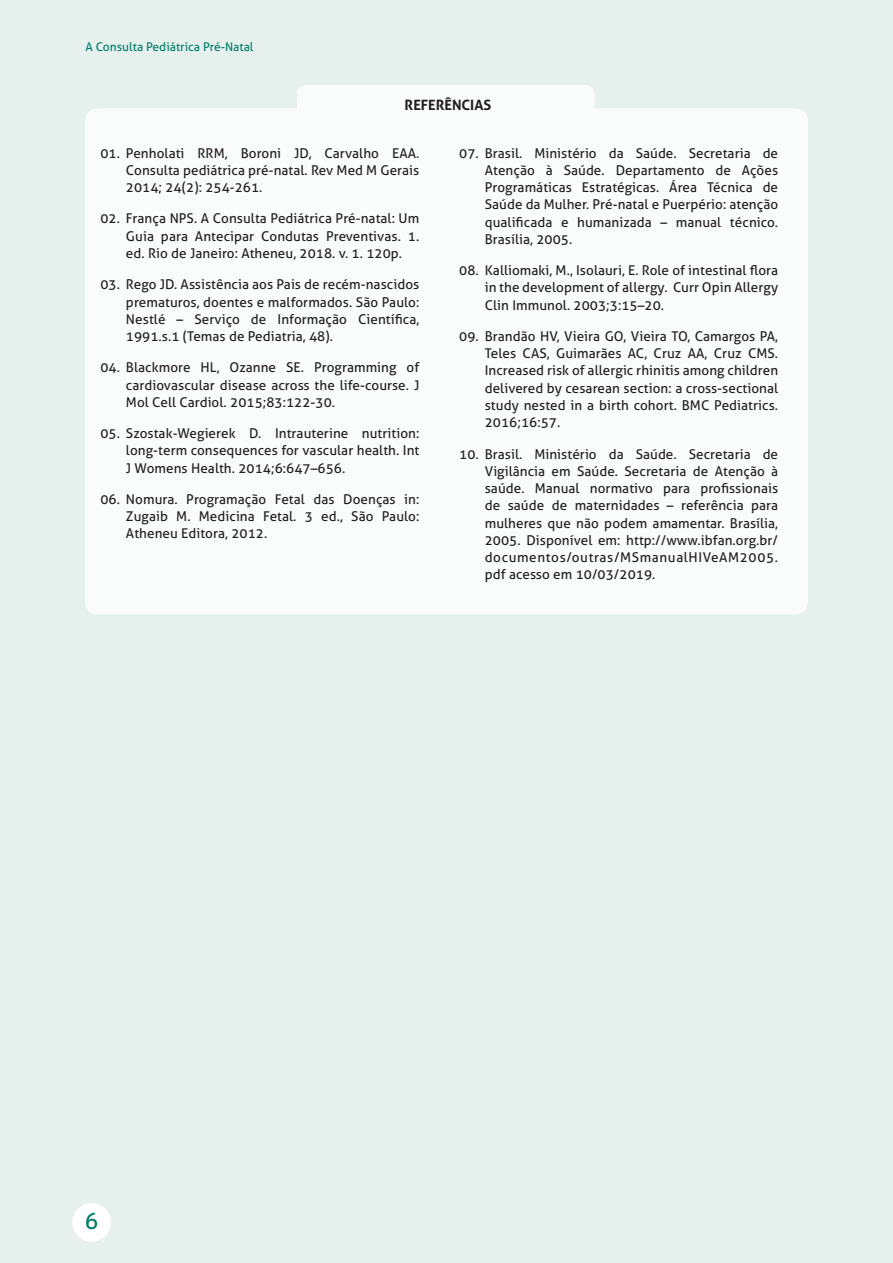
<style>
.page{position:relative;width:893px;height:1263px;background:#e6f0ed}
.page>*{position:absolute;margin:0;border:0;box-sizing:border-box;transform-origin:0 0}
.t1{font:22.5px "Aller";color:#007d67}
.t2{font:700 14.25px "Aller";color:#231f20}
.t3{font:13.5px/17.2px "Aller";letter-spacing:.005em;color:#231f20;text-align:justify}
.t4{font:12px "Aller";color:#007d67}
</style>
<div class="page">
<div style="left:72px;top:1203px;width:39px;height:39px;background:#fff;border-radius:50%"></div>
<div style="left:297px;top:85px;width:298px;height:47px;background:#fff;border-radius:9px"></div>
<div style="left:85px;top:108px;width:723px;height:506px;background:#fff;border-radius:13px"></div>
<p class="t4" style="left:85px;top:39px;width:170px">A Consulta Pediátrica Pré-Natal</p>
<p class="t2" style="left:405px;top:96px;width:88px">REFERÊNCIAS</p>
<p class="t3" style="left:485px;top:144px;width:295px;text-indent:-26px">07. Brasil. Ministério da Saúde. Secretaria de Atenção à Saúde. Departamento de Ações Programáticas Estratégicas. Área Técnica de Saúde da Mulher. Pré-natal e Puerpério: atenção qualificada e humanizada – manual técnico.<br>Brasília, 2005.</p>
<p class="t3" style="left:485px;top:262px;width:295px;text-indent:-26px">08. Kalliomaki, M., Isolauri, E. Role of intestinal flora in the development of allergy. Curr Opin Allergy Clin Immunol. 2003;3:15–20.</p>
<p class="t3" style="left:485px;top:327px;width:295px;text-indent:-26px">09. Brandão HV, Vieira GO, Vieira TO, Camargos PA, Teles CAS, Guimarães AC, Cruz AA, Cruz CMS.<br>Increased risk of allergic rhinitis among children delivered by cesarean section: a cross-sectional study nested in a birth cohort. BMC Pediatrics.<br>2016;16:57.</p>
<p class="t3" style="left:485px;top:445px;width:295px;text-indent:-26px">10. Brasil. Ministério da Saúde. Secretaria de Vigilância em Saúde. Secretaria de Atenção à saúde. Manual normativo para profissionais de saúde de maternidades – referência para mulheres que não podem amamentar. Brasília, 2005. Disponível em: http://www.ibfan.org.br/ documentos/outras/MSmanualHIVeAM2005. pdf acesso em 10/03/2019.</p>
<p class="t3" style="left:126px;top:144px;width:295px;text-indent:-26px">01. Penholati RRM, Boroni JD, Carvalho EAA.<br>Consulta pediátrica pré-natal. Rev Med M Gerais 2014; 24(2): 254-261.</p>
<p class="t3" style="left:126px;top:210px;width:295px;text-indent:-26px">02. França NPS. A Consulta Pediátrica Pré-natal: Um Guia para Antecipar Condutas Preventivas. 1. ed. Rio de Janeiro: Atheneu, 2018. v. 1. 120p.</p>
<p class="t3" style="left:126px;top:276px;width:295px;text-indent:-26px">03. Rego JD. Assistência aos Pais de recém-nascidos prematuros, doentes e malformados. São Paulo:<br>Nestlé – Serviço de Informação Científica, 1991.s.1 (Temas de Pediatria, 48).</p>
<p class="t3" style="left:126px;top:359px;width:295px;text-indent:-26px">04. Blackmore HL, Ozanne SE. Programming of cardiovascular disease across the life-course. J Mol Cell Cardiol. 2015;83:122-30.</p>
<p class="t3" style="left:126px;top:425px;width:295px;text-indent:-26px">05. Szostak-Wegierek D. Intrauterine nutrition: long-term consequences for vascular health. Int J Womens Health. 2014;6:647–656.</p>
<p class="t3" style="left:126px;top:490px;width:295px;text-indent:-26px">06. Nomura. Programação Fetal das Doenças in:<br>Zugaib M. Medicina Fetal. 3 ed., São Paulo:<br>Atheneu Editora, 2012.</p>
<h1 class="t1" style="left:85px;top:1207px;width:15px">6</h1>
</div>
